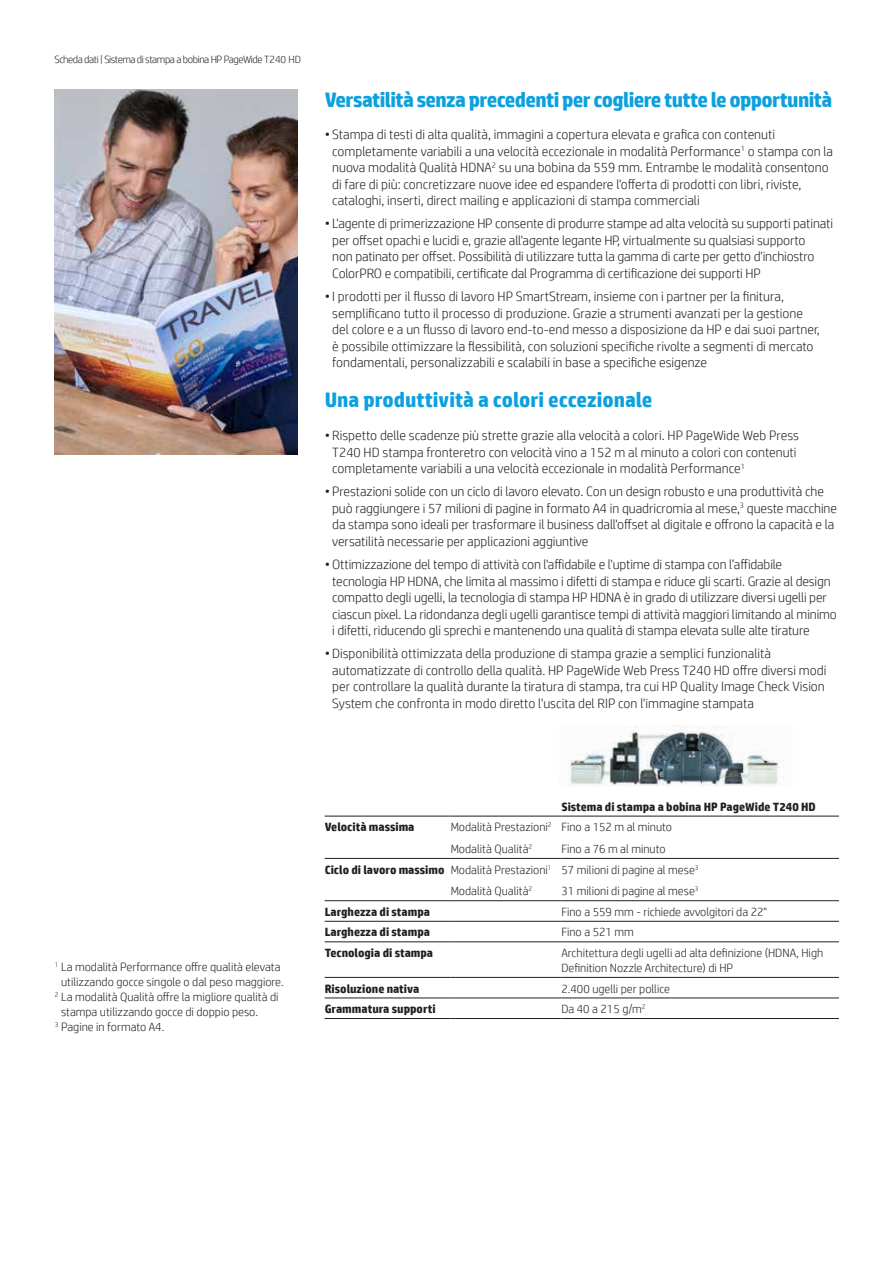
<style>
.page{position:relative;width:893px;height:1263px;background:#fff}
.page>*{position:absolute;margin:0;border:0;box-sizing:border-box;transform-origin:0 0}
.t1{font:700 21px "HP Simplified";letter-spacing:-.03em;color:#0ca0dd}
.t2{font:700 21px "HP Simplified";color:#0ca0dd}
.t3{font:300 13.5px/16.5px "HP Simplified";letter-spacing:-.005em;color:#231f20}
.t4{font:300 12px/21.8px "HP Simplified";color:#231f20}
.t5{font:700 12px "HP Simplified";color:#231f20}
.t6{font:300 10.5px "HP Simplified";letter-spacing:-.04em;color:#231f20}
.s1{font-weight:700}
</style>
<div class="page">
<hr style="left:325px;top:816px;width:126px;height:1px;background:#231f20">
<hr style="left:451px;top:816px;width:110px;height:1px;background:#231f20">
<hr style="left:561px;top:816px;width:278px;height:1px;background:#231f20">
<hr style="left:325px;top:858px;width:126px;height:1px;background:#231f20">
<hr style="left:451px;top:858px;width:110px;height:1px;background:#231f20">
<hr style="left:561px;top:858px;width:278px;height:1px;background:#231f20">
<hr style="left:325px;top:900px;width:126px;height:1px;background:#231f20">
<hr style="left:451px;top:900px;width:110px;height:1px;background:#231f20">
<hr style="left:561px;top:900px;width:278px;height:1px;background:#231f20">
<hr style="left:325px;top:921px;width:126px;height:1px;background:#231f20">
<hr style="left:451px;top:921px;width:110px;height:1px;background:#231f20">
<hr style="left:561px;top:921px;width:278px;height:1px;background:#231f20">
<hr style="left:325px;top:941px;width:126px;height:1px;background:#231f20">
<hr style="left:451px;top:941px;width:110px;height:1px;background:#231f20">
<hr style="left:561px;top:941px;width:278px;height:1px;background:#231f20">
<hr style="left:325px;top:977px;width:126px;height:1px;background:#231f20">
<hr style="left:451px;top:977px;width:110px;height:1px;background:#231f20">
<hr style="left:561px;top:977px;width:278px;height:1px;background:#231f20">
<hr style="left:325px;top:998px;width:126px;height:1px;background:#231f20">
<hr style="left:451px;top:998px;width:110px;height:1px;background:#231f20">
<hr style="left:561px;top:998px;width:278px;height:1px;background:#231f20">
<hr style="left:325px;top:1018px;width:126px;height:1px;background:#231f20">
<hr style="left:451px;top:1018px;width:110px;height:1px;background:#231f20">
<hr style="left:561px;top:1018px;width:278px;height:1px;background:#231f20">
<img style="left:54px;top:89px;width:244px;height:365px">
<img style="left:569px;top:725px;width:215px;height:61px">
<p class="t6" style="left:54px;top:52px;width:248px">Scheda dati | Sistema di stampa a bobina HP PageWide T240 HD</p>
<h1 class="t1" style="left:325px;top:85px;width:509px">Versatilità senza precedenti per cogliere tutte le opportunità</h1>
<p class="t3" style="left:332px;top:126px;width:502px;text-indent:-8px">• Stampa di testi di alta qualità, immagini a copertura elevata e grafica con contenuti completamente variabili a una velocità eccezionale in modalità Performance<sup>1</sup> o stampa con la nuova modalità Qualità HDNA<sup>2</sup> su una bobina da 559 mm. Entrambe le modalità consentono di fare di più: concretizzare nuove idee ed espandere l'offerta di prodotti con libri, riviste, cataloghi, inserti, direct mailing e applicazioni di stampa commerciali</p>
<p class="t3" style="left:332px;top:215px;width:502px;text-indent:-8px">• L'agente di primerizzazione HP consente di produrre stampe ad alta velocità su supporti patinati per offset opachi e lucidi e, grazie all'agente legante HP, virtualmente su qualsiasi supporto<br>non patinato per offset. Possibilità di utilizzare tutta la gamma di carte per getto d'inchiostro ColorPRO e compatibili, certificate dal Programma di certificazione dei supporti HP</p>
<p class="t3" style="left:332px;top:288px;width:489px;text-indent:-8px">• I prodotti per il flusso di lavoro HP SmartStream, insieme con i partner per la finitura, semplificano tutto il processo di produzione. Grazie a strumenti avanzati per la gestione del colore e a un flusso di lavoro end-to-end messo a disposizione da HP e dai suoi partner, è possibile ottimizzare la flessibilità, con soluzioni specifiche rivolte a segmenti di mercato fondamentali, personalizzabili e scalabili in base a specifiche esigenze</p>
<h1 class="t2" style="left:325px;top:386px;width:329px">Una produttività a colori eccezionale</h1>
<p class="t3" style="left:332px;top:427px;width:468px;text-indent:-8px">• Rispetto delle scadenze più strette grazie alla velocità a colori. HP PageWide Web Press<br>T240 HD stampa fronteretro con velocità vino a 152 m al minuto a colori con contenuti completamente variabili a una velocità eccezionale in modalità Performance<sup>1</sup></p>
<p class="t3" style="left:332px;top:483px;width:506px;text-indent:-8px">• Prestazioni solide con un ciclo di lavoro elevato. Con un design robusto e una produttività che può raggiungere i 57 milioni di pagine in formato A4 in quadricromia al mese,<sup>3</sup> queste macchine da stampa sono ideali per trasformare il business dall'offset al digitale e offrono la capacità e la versatilità necessarie per applicazioni aggiuntive</p>
<p class="t3" style="left:332px;top:556px;width:506px;text-indent:-8px">• Ottimizzazione del tempo di attività con l'affidabile e l'uptime di stampa con l’affidabile tecnologia HP HDNA, che limita al massimo i difetti di stampa e riduce gli scarti. Grazie al design compatto degli ugelli, la tecnologia di stampa HP HDNA è in grado di utilizzare diversi ugelli per ciascun pixel. La ridondanza degli ugelli garantisce tempi di attività maggiori limitando al minimo i difetti, riducendo gli sprechi e mantenendo una qualità di stampa elevata sulle alte tirature</p>
<p class="t3" style="left:332px;top:645px;width:496px;text-indent:-8px">• Disponibilità ottimizzata della produzione di stampa grazie a semplici funzionalità automatizzate di controllo della qualità. HP PageWide Web Press T240 HD offre diversi modi per controllare la qualità durante la tiratura di stampa, tra cui HP Quality Image Check Vision System che confronta in modo diretto l'uscita del RIP con l'immagine stampata</p>
<p class="t4" style="left:55px;top:955px;width:227px"><sup>1</sup> La modalità Performance offre qualità elevata</p>
<p class="t4" style="left:61px;top:970px;width:224px">utilizzando gocce singole o dal peso maggiore.</p>
<p class="t4" style="left:55px;top:985px;width:225px"><sup>2</sup> La modalità Qualità offre la migliore qualità di</p>
<p class="t4" style="left:61px;top:1000px;width:199px">stampa utilizzando gocce di doppio peso.</p>
<p class="t4" style="left:55px;top:1015px;width:111px"><sup>3</sup> Pagine in formato A4.</p>
<p class="t5" style="left:561px;top:799px;width:256px">Sistema di stampa a bobina HP PageWide T240 HD</p>
<p class="t5" style="left:325px;top:819px;width:91px">Velocità massima</p>
<p class="t4" style="left:451px;top:816px;width:102px">Modalità Prestazioni<sup>2<br></sup>Modalità Qualità<sup>2</sup></p>
<p class="t4" style="left:561px;top:816px;width:112px">Fino a 152 m al minuto<br>Fino a 76 m al minuto</p>
<p class="t4" style="left:451px;top:858px;width:102px;text-indent:-126px"><span class="s1">Ciclo di lavoro massimo</span> Modalità Prestazioni<sup>1<br></sup>Modalità Qualità<sup>2</sup></p>
<p class="t4" style="left:561px;top:858px;width:139px">57 milioni di pagine al mese<sup>3<br></sup>31 milioni di pagine al mese<sup>3</sup></p>
<p class="t5" style="left:325px;top:904px;width:107px">Larghezza di stampa</p>
<p class="t4" style="left:561px;top:900px;width:207px">Fino a 559 mm - richiede avvolgitori da 22"</p>
<p class="t5" style="left:325px;top:924px;width:107px">Larghezza di stampa</p>
<p class="t4" style="left:561px;top:921px;width:74px">Fino a 521 mm</p>
<p class="t5" style="left:325px;top:945px;width:110px">Tecnologia di stampa</p>
<p class="t4" style="left:561px;top:945px;width:263px;line-height:15px">Architettura degli ugelli ad alta definizione (HDNA, High<br>Definition Nozzle Architecture) di HP</p>
<p class="t5" style="left:325px;top:980px;width:96px">Risoluzione nativa</p>
<p class="t4" style="left:561px;top:977px;width:110px">2.400 ugelli per pollice</p>
<p class="t5" style="left:325px;top:1001px;width:113px">Grammatura supporti</p>
<p class="t4" style="left:561px;top:998px;width:86px">Da 40 a 215 g/m<sup>2</sup></p>
</div>
